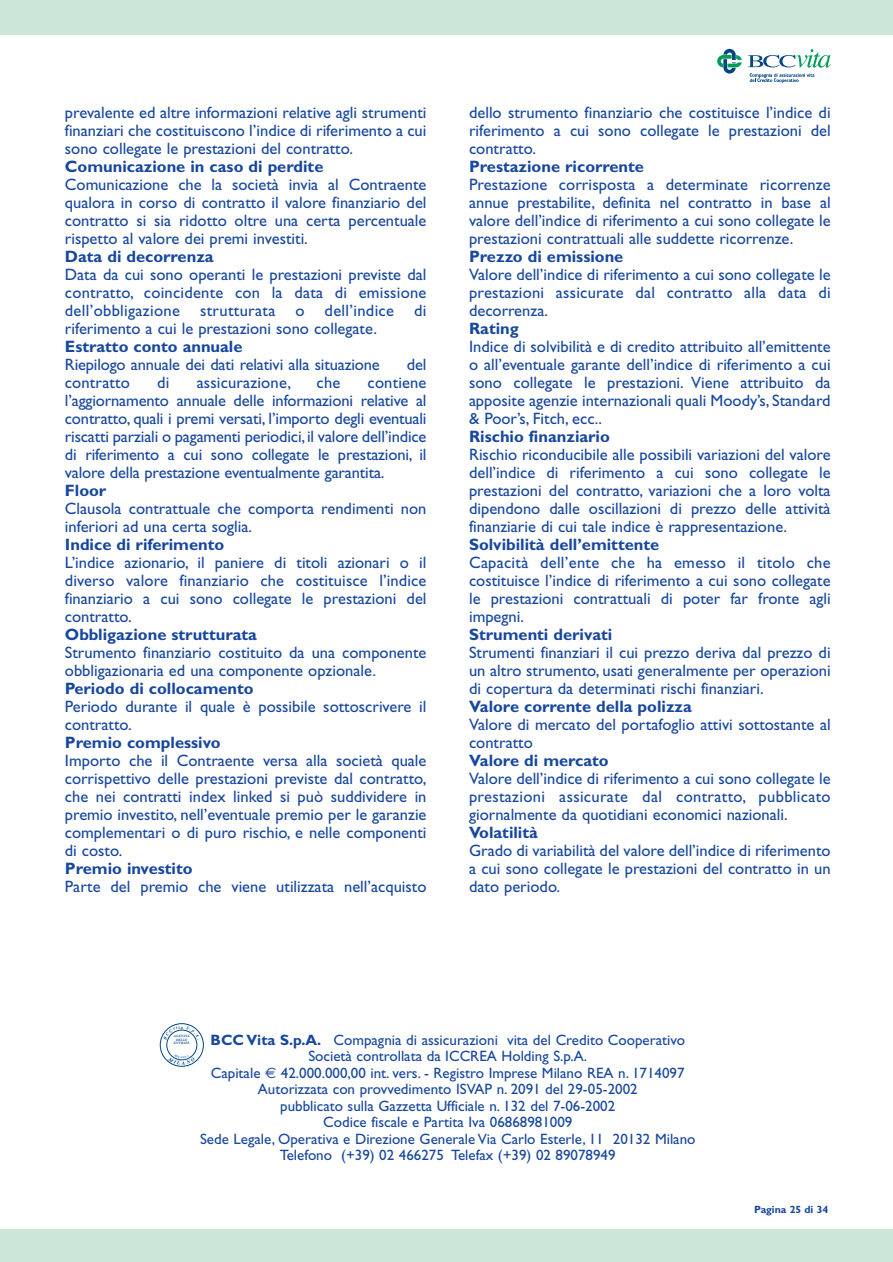
<style>
.page{position:relative;width:893px;height:1262px;background:#fff}
.page>*{position:absolute;margin:0;border:0;box-sizing:border-box;transform-origin:0 0}
.t1{font:16.5px/18px "Gill Sans";color:#17479e;text-align:justify}
.t2{font:700 16.5px "Gill Sans";color:#17479e}
.t3{font:15px/16.5px "Gill Sans";color:#17479e;text-align:center}
.t4{font:700 10.5px "Gill Sans";color:#17479e}
.t5{font:4.5px "Times";color:#004685}
.t6{font:3.3px/3.6px "Times";letter-spacing:.055em;color:#004685;text-align:center}
.s1{font-weight:700}
.s2{font-family:"Euro Sans"}
</style>
<div class="page">
<svg style="left:717px;top:49px;width:24px;height:25px"></svg>
<svg style="left:747px;top:49px;width:83px;height:34px"></svg>
<div style="left:0;top:0;width:892px;height:34px;background:#cbe7d7"></div>
<div style="left:0;top:1229px;width:892px;height:32px;background:#cbe7d7"></div>
<svg style="left:160px;top:1023px;width:43px;height:43px"></svg>
<div style="left:160px;top:1023px;width:43px;height:43px;border:1px solid #004685;border-radius:50%"></div>
<div style="left:167px;top:1030px;width:30px;height:29px;background:#fff;border-radius:50%"></div>
<div style="left:167px;top:1030px;width:30px;height:30px;border:1px solid #004685;border-radius:50%"></div>
<svg style="left:163px;top:1023px;width:36px;height:16px"></svg>
<svg style="left:168px;top:1054px;width:27px;height:11px"></svg>
<p class="t1" style="left:65px;top:105px;width:363px">prevalente ed altre informazioni relative agli strumenti finanziari che costituiscono l’indice di riferimento a cui sono collegate le prestazioni del contratto.</p>
<p class="t2" style="left:65px;top:160px;width:260px">Comunicazione in caso di perdite</p>
<p class="t1" style="left:65px;top:177px;width:363px">Comunicazione che la società invia al Contraente qualora in corso di contratto il valore finanziario del contratto si sia ridotto oltre una certa percentuale rispetto al valore dei premi investiti.</p>
<p class="t2" style="left:65px;top:250px;width:150px">Data di decorrenza</p>
<p class="t1" style="left:65px;top:267px;width:363px">Data da cui sono operanti le prestazioni previste dal contratto, coincidente con la data di emissione dell’obbligazione strutturata o dell’indice di riferimento a cui le prestazioni sono collegate.</p>
<p class="t2" style="left:65px;top:340px;width:179px">Estratto conto annuale</p>
<p class="t1" style="left:65px;top:357px;width:316px">Riepilogo annuale dei dati relativi alla situazione</p>
<p class="t1" style="left:407px;top:357px;width:21px">del</p>
<p class="t1" style="left:65px;top:375px;width:67px">contratto</p>
<p class="t1" style="left:157px;top:375px;width:14px">di</p>
<p class="t1" style="left:197px;top:375px;width:96px">assicurazione,</p>
<p class="t1" style="left:316px;top:375px;width:25px">che</p>
<p class="t1" style="left:65px;top:375px;width:363px;text-indent:303px">contiene l’aggiornamento annuale delle informazioni relative al contratto, quali i premi versati, l’importo degli eventuali riscatti parziali o pagamenti periodici,il valore dell’indice di riferimento a cui sono collegate le prestazioni, il valore della prestazione eventualmente garantita.</p>
<p class="t2" style="left:65px;top:484px;width:43px">Floor</p>
<p class="t1" style="left:65px;top:501px;width:363px">Clausola contrattuale che comporta rendimenti non inferiori ad una certa soglia.</p>
<p class="t2" style="left:65px;top:538px;width:161px">Indice di riferimento</p>
<p class="t1" style="left:65px;top:555px;width:363px">L’indice azionario, il paniere di titoli azionari o il diverso valore finanziario che costituisce l’indice finanziario a cui sono collegate le prestazioni del contratto.</p>
<p class="t2" style="left:65px;top:628px;width:193px">Obbligazione strutturata</p>
<p class="t1" style="left:65px;top:645px;width:363px">Strumento finanziario costituito da una componente obbligazionaria ed una componente opzionale.</p>
<p class="t2" style="left:65px;top:682px;width:190px">Periodo di collocamento</p>
<p class="t1" style="left:65px;top:699px;width:363px">Periodo durante il quale è possibile sottoscrivere il contratto.</p>
<p class="t2" style="left:65px;top:736px;width:157px">Premio complessivo</p>
<p class="t1" style="left:65px;top:753px;width:363px">Importo che il Contraente versa alla società quale corrispettivo delle prestazioni previste dal contratto, che nei contratti index linked si può suddividere in premio investito, nell’eventuale premio per le garanzie complementari o di puro rischio, e nelle componenti di costo.</p>
<p class="t2" style="left:65px;top:862px;width:129px">Premio investito</p>
<p class="t1" style="left:65px;top:879px;width:363px">Parte del premio che viene utilizzata nell’acquisto</p>
<p class="t1" style="left:469px;top:105px;width:363px">dello strumento finanziario che costituisce l’indice di riferimento a cui sono collegate le prestazioni del contratto.</p>
<p class="t2" style="left:469px;top:160px;width:176px">Prestazione ricorrente</p>
<p class="t1" style="left:469px;top:177px;width:363px">Prestazione corrisposta a determinate ricorrenze annue prestabilite, definita nel contratto in base al valore dell’indice di riferimento a cui sono collegate le prestazioni contrattuali alle suddette ricorrenze.</p>
<p class="t2" style="left:469px;top:250px;width:156px">Prezzo di emissione</p>
<p class="t1" style="left:469px;top:267px;width:363px">Valore dell’indice di riferimento a cui sono collegate le prestazioni assicurate dal contratto alla data di decorrenza.</p>
<p class="t2" style="left:469px;top:322px;width:51px">Rating</p>
<p class="t1" style="left:469px;top:339px;width:363px">Indice di solvibilità e di credito attribuito all’emittente o all’eventuale garante dell’indice di riferimento a cui sono collegate le prestazioni. Viene attribuito da apposite agenzie internazionali quali Moody’s, Standard &amp; Poor’s, Fitch, ecc..</p>
<p class="t2" style="left:469px;top:430px;width:142px">Rischio finanziario</p>
<p class="t1" style="left:469px;top:447px;width:363px">Rischio riconducibile alle possibili variazioni del valore dell’indice di riferimento a cui sono collegate le prestazioni del contratto, variazioni che a loro volta dipendono dalle oscillazioni di prezzo delle attività finanziarie di cui tale indice è rappresentazione.</p>
<p class="t2" style="left:469px;top:538px;width:192px">Solvibilità dell’emittente</p>
<p class="t1" style="left:469px;top:555px;width:363px">Capacità dell’ente che ha emesso il titolo che costituisce l’indice di riferimento a cui sono collegate le prestazioni contrattuali di poter far fronte agli impegni.</p>
<p class="t2" style="left:469px;top:628px;width:145px">Strumenti derivati</p>
<p class="t1" style="left:469px;top:645px;width:363px">Strumenti finanziari il cui prezzo deriva dal prezzo di un altro strumento, usati generalmente per operazioni di copertura da determinati rischi finanziari.</p>
<p class="t2" style="left:469px;top:700px;width:224px">Valore corrente della polizza</p>
<p class="t1" style="left:469px;top:717px;width:363px">Valore di mercato del portafoglio attivi sottostante al contratto</p>
<p class="t2" style="left:469px;top:754px;width:141px">Valore di mercato</p>
<p class="t1" style="left:469px;top:771px;width:363px">Valore dell’indice di riferimento a cui sono collegate le prestazioni assicurate dal contratto, pubblicato giornalmente da quotidiani economici nazionali.</p>
<p class="t2" style="left:469px;top:826px;width:70px">Volatilità</p>
<p class="t1" style="left:469px;top:843px;width:363px">Grado di variabilità del valore dell’indice di riferimento a cui sono collegate le prestazioni del contratto in un dato periodo.</p>
<p class="t5" style="left:181px;top:1025px;width:4px">a</p>
<p class="t6" style="left:174px;top:1034px;width:18px">AGENZIA<br>DELLE<br>ENTRATE</p>
<p class="t3" style="left:200px;top:1033px;width:497px"><span class="s1">BCC Vita S.p.A.</span> Compagnia di assicurazioni vita del Credito Cooperativo Società controllata da ICCREA Holding S.p.A.<br>Capitale <span class="s2">€</span> 42.000.000,00 int. vers. - Registro Imprese Milano REA n. 1714097<br>Autorizzata con provvedimento ISVAP n. 2091 del 29-05-2002<br>pubblicato sulla Gazzetta Ufficiale n. 132 del 7-06-2002<br>Codice fiscale e Partita Iva 06868981009<br>Sede Legale, Operativa e Direzione Generale Via Carlo Esterle, 11 20132 Milano Telefono (+39) 02 466275 Telefax (+39) 02 89078949</p>
<p class="t4" style="left:754px;top:1206px;width:75px">Pagina 25 di 34</p>
</div>
